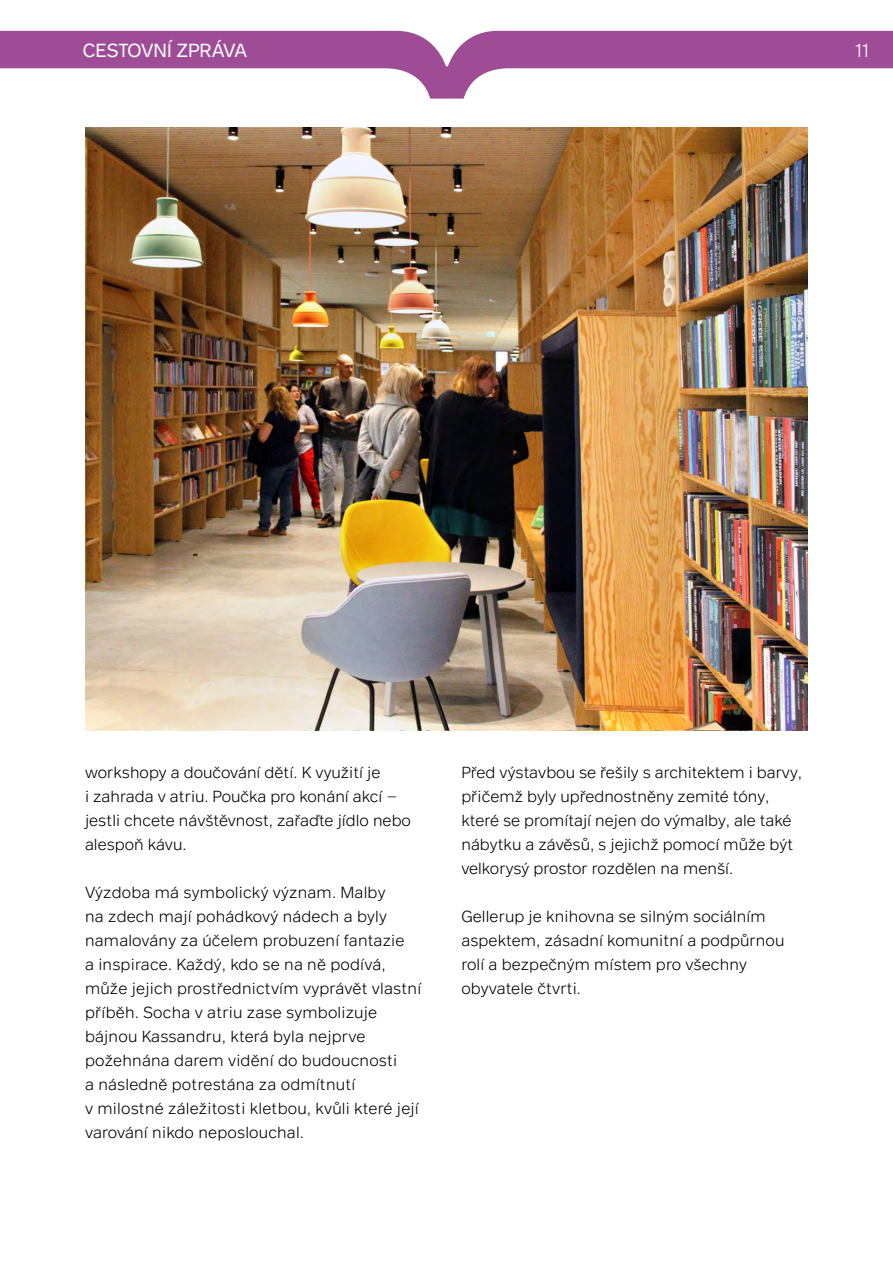
<style>
.page{position:relative;width:893px;height:1263px;background:#fff}
.page>*{position:absolute;margin:0;border:0;box-sizing:border-box;transform-origin:0 0}
.t1{font:19.5px "Aktion";color:#fff}
.t2{font:300 19.5px "Aktion";color:#fff}
.text{font:300 16.5px/24px "Aktion";letter-spacing:.005em;color:#000}
</style>
<div class="page">
<img style="left:85px;top:128px;width:723px;height:602px">
<svg style="left:0;top:31px;width:893px;height:68px;fill:#9f4c97"></svg>
<p class="t1" style="left:83px;top:39px;width:166px">CESTOVNÍ ZPRÁVA</p>
<p class="t2" style="left:855px;top:39px;width:15px">11</p>
<p class="text" style="left:85px;top:760px;width:327px">workshopy a doučování dětí. K využití je<br>i zahrada v atriu. Poučka pro konání akcí – jestli chcete návštěvnost, zařaďte jídlo nebo alespoň kávu.</p>
<p class="text" style="left:85px;top:880px;width:338px">Výzdoba má symbolický význam. Malby<br>na zdech mají pohádkový nádech a byly namalovány za účelem probuzení fantazie<br>a inspirace. Každý, kdo se na ně podívá, může jejich prostřednictvím vyprávět vlastní příběh. Socha v atriu zase symbolizuje bájnou Kassandru, která byla nejprve požehnána darem vidění do budoucnosti<br>a následně potrestána za odmítnutí<br>v milostné záležitosti kletbou, kvůli které její varování nikdo neposlouchal.</p>
<p class="text" style="left:461px;top:760px;width:342px">Před výstavbou se řešily s architektem i barvy, přičemž byly upřednostněny zemité tóny, které se promítají nejen do výmalby, ale také nábytku a závěsů, s jejichž pomocí může být velkorysý prostor rozdělen na menší.</p>
<p class="text" style="left:461px;top:904px;width:324px">Gellerup je knihovna se silným sociálním aspektem, zásadní komunitní a podpůrnou rolí a bezpečným místem pro všechny obyvatele čtvrti.</p>
</div>
